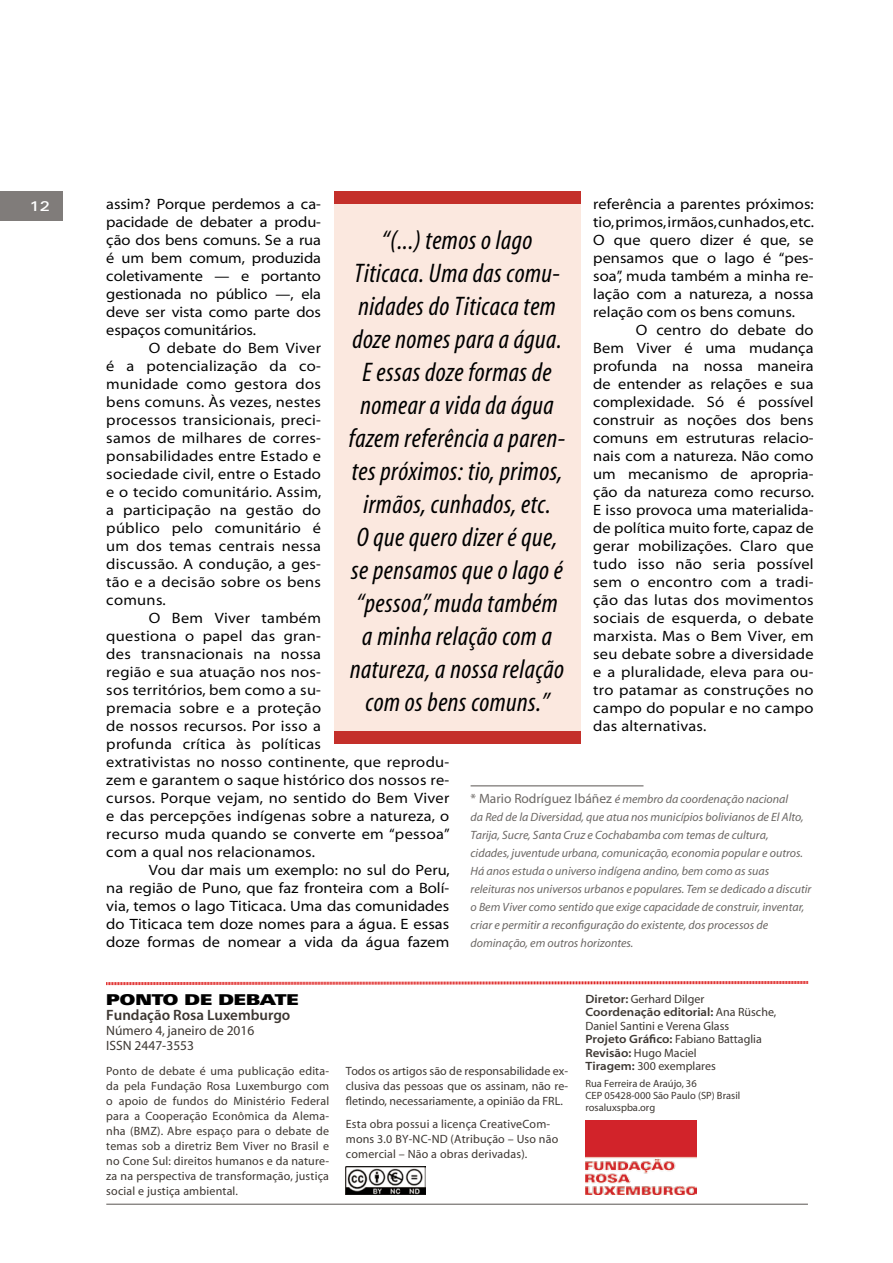
<style>
.page{position:relative;width:893px;height:1263px;background:#fff}
.page>*{position:absolute;margin:0;border:0;box-sizing:border-box;transform-origin:0 0}
.t1{font:27px/33px "Myriad MM It 400 300";letter-spacing:-.12em;color:#000;text-align:center}
.t2{font:15px/18px "Myriad MM 400 700";letter-spacing:.02em;color:#000;text-align:justify}
.t3{font:15px "Myriad MM 565 600";color:#3d3732}
.t4{font:15px "Linotype Univers 940 Ex X Black";color:#000}
.t5{font:13.5px/15px "Myriad MM 400 600";color:#3d3732}
.t6{font:500 13.5px "Linotype Univers 540 Ex";color:#fff}
.t7{font:12px/15px "Myriad MM 400 600";letter-spacing:.005em;color:#3d3732;text-align:justify}
.t8{font:12px/18px "Myriad MM It 400 600";color:#6b6764}
.t9{font:12px "Myriad MM 565 700";color:#3d3732}
.t10{font:10.5px/12px "Myriad MM 400 600";color:#3d3732}
.s1{font-family:"Myriad MM 400 600";font-size:13.5px}
.s2{font-family:"Myriad MM 565 700"}
.s3{font-family:"Myriad MM 400 600"}
</style>
<div class="page">
<div style="left:0;top:191px;width:62px;height:30px;background:#807c7a"></div>
<hr style="left:106px;top:1203px;width:702px;height:2px;background:#6b6764">
<img style="left:585px;top:1120px;width:112px;height:74px">
<svg style="left:106px;top:981px;width:702px;height:5px"></svg>
<img style="left:346px;top:1167px;width:80px;height:28px">
<hr style="left:471px;top:785px;width:172px;height:1px;background:#6b6764">
<div style="left:334px;top:191px;width:246px;height:540px;background:#fbe8df"></div>
<div style="left:334px;top:191px;width:246px;height:13px;background:#c42f2a"></div>
<div style="left:334px;top:731px;width:246px;height:13px;background:#c42f2a"></div>
<p class="t6" style="left:30px;top:199px;width:22px">12</p>
<p class="t2" style="left:593px;top:196px;width:222px">referência a parentes próximos: tio, primos, irmãos, cunhados, etc.<br>O que quero dizer é que, se pensamos que o lago é “pes&shy;soa”, muda também a minha re&shy;lação com a natureza, a nossa relação com os bens comuns.</p>
<p class="t2" style="left:593px;top:322px;width:222px;text-indent:43px">O centro do debate do Bem Viver é uma mudança profunda na nossa maneira de entender as relações e sua complexidade. Só é possível construir as noções dos bens comuns em estruturas relacio&shy;nais com a natureza. Não como um mecanismo de apropria&shy;ção da natureza como recurso.<br>E isso provoca uma materialida&shy;de política muito forte, capaz de gerar mobilizações. Claro que tudo isso não seria possível sem o encontro com a tradi&shy;ção das lutas dos movimentos sociais de esquerda, o debate marxista. Mas o Bem Viver, em seu debate sobre a diversidade e a pluralidade, eleva para ou&shy;tro patamar as construções no campo do popular e no campo das alternativas.</p>
<p class="t2" style="left:106px;top:196px;width:216px">assim? Porque perdemos a ca&shy;pacidade de debater a produ&shy;ção dos bens comuns. Se a rua é um bem comum, produzida coletivamente — e portanto gestionada no público —, ela deve ser vista como parte dos espaços comunitários.</p>
<p class="t2" style="left:106px;top:340px;width:217px;text-indent:43px">O debate do Bem Viver é a potencialização da co&shy;munidade como gestora dos bens comuns. Às vezes, nestes processos transicionais, preci&shy;samos de milhares de corres&shy;ponsabilidades entre Estado e sociedade civil, entre o Estado e o tecido comunitário. Assim, a participação na gestão do público pelo comunitário é um dos temas centrais nessa discussão. A condução, a ges&shy;tão e a decisão sobre os bens comuns.</p>
<p class="t2" style="left:106px;top:610px;width:345px;text-align:left;text-indent:43px">O Bem Viver também<br>questiona o papel das gran-<br>des transnacionais na nossa<br>região e sua atuação nos nos-<br>sos territórios, bem como a su-<br>premacia sobre e a proteção<br>de nossos recursos. Por isso a<br>profunda crítica às políticas<br>extrativistas no nosso continente, que reprodu&shy;zem e garantem o saque histórico dos nossos re&shy;cursos. Porque vejam, no sentido do Bem Viver e das percepções indígenas sobre a natureza, o recurso muda quando se converte em “pessoa” com a qual nos relacionamos.</p>
<p class="t2" style="left:106px;top:862px;width:345px;text-indent:43px">Vou dar mais um exemplo: no sul do Peru, na região de Puno, que faz fronteira com a Bolí&shy;via, temos o lago Titicaca. Uma das comunidades do Titicaca tem doze nomes para a água. E essas doze formas de nomear a vida da água fazem</p>
<p class="t1" style="left:349px;top:225px;width:221px">“(...) temos o lago<br>Titicaca. Uma das comu&shy;nidades do Titicaca tem doze nomes para a água.<br>E essas doze formas de nomear a vida da água fazem referência a paren&shy;tes próximos: tio, primos, irmãos, cunhados, etc.<br>O que quero dizer é que, se pensamos que o lago é “pessoa”, muda também a minha relação com a natureza, a nossa relação com os bens comuns.”</p>
<p class="t8" style="left:471px;top:791px;width:342px"><span class="s1">* Mario Rodríguez Ibáñez</span> é membro da coordenação nacional<br>da Red de la Diversidad, que atua nos municípios bolivianos de El Alto, Tarija, Sucre, Santa Cruz e Cochabamba com temas de cultura,<br>cidades, juventude urbana, comunicação, economia popular e outros.<br>Há anos estuda o universo indígena andino, bem como as suas releituras nos universos urbanos e populares. Tem se dedicado a discutir o Bem Viver como sentido que exige capacidade de construir, inventar, criar e permitir a reconfiguração do existente, dos processos de dominação, em outros horizontes.</p>
<p class="t4" style="left:106px;top:990px;width:194px">PONTO DE DEBATE</p>
<p class="t3" style="left:106px;top:1007px;width:186px">Fundação Rosa Luxemburgo</p>
<p class="t5" style="left:106px;top:1023px;width:150px">Número 4, janeiro de 2016<br>ISSN 2447-3553</p>
<p class="t7" style="left:106px;top:1064px;width:224px">Ponto de debate é uma publicação edita&shy;da pela Fundação Rosa Luxemburgo com o apoio de fundos do Ministério Federal para a Cooperação Econômica da Alema&shy;nha (BMZ). Abre espaço para o debate de temas sob a diretriz Bem Viver no Brasil e no Cone Sul: direitos humanos e da nature&shy;za na perspectiva de transformação, justiça social e justiça ambiental.</p>
<p class="t7" style="left:346px;top:1064px;width:224px">Todos os artigos são de responsabilidade ex&shy;clusiva das pessoas que os assinam, não re&shy;fletindo, necessariamente, a opinião da FRL.</p>
<p class="t7" style="left:346px;top:1117px;width:214px;text-align:left">Esta obra possui a licença CreativeCom&shy;mons 3.0 BY-NC-ND (Atribução – Uso não comercial – Não a obras derivadas).</p>
<p class="t7" style="left:585px;top:992px;width:120px"><span class="s2">Diretor:</span> Gerhard Dilger</p>
<p class="t9" style="left:585px;top:1007px;width:192px">Coordenação editorial: <span class="s3">Ana Rüsche,</span></p>
<p class="t7" style="left:585px;top:1020px;width:178px;line-height:13.5px;text-align:left">Daniel Santini e Verena Glass<br><span class="s2">Projeto Gráfico:</span> Fabiano Battaglia<br><span class="s2">Revisão:</span> Hugo Maciel<br><span class="s2">Tiragem:</span> 300 exemplares</p>
<p class="t10" style="left:585px;top:1078px;width:156px">Rua Ferreira de Araújo, 36<br>CEP 05428-000 São Paulo (SP) Brasil rosaluxspba.org</p>
</div>
